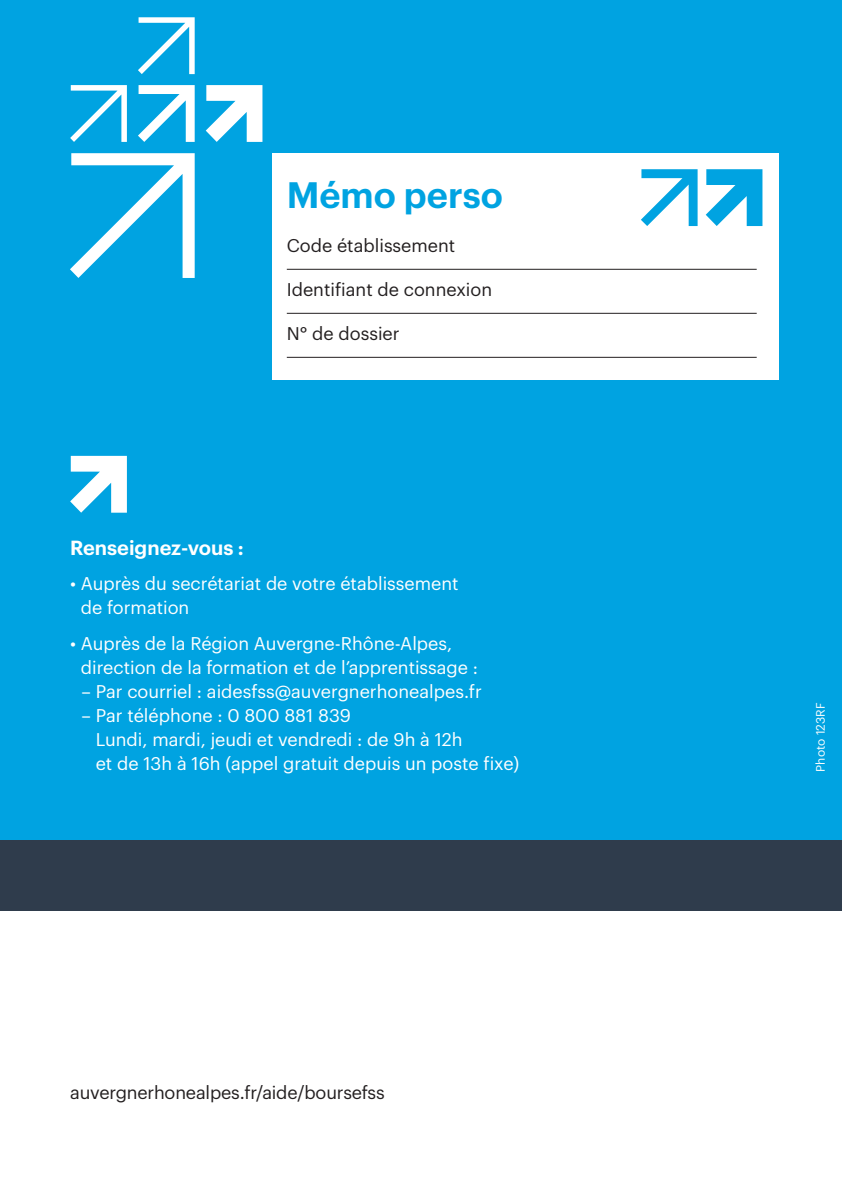
<style>
.page{position:relative;width:842px;height:1191px;background:#fff}
.page>*{position:absolute;margin:0;border:0;box-sizing:border-box;transform-origin:0 0}
.t1{font:600 36px "Graphik";color:#00a3e1}
.t2{font:600 20px "Graphik";color:#fff}
.t3{font:18px/24px "Graphik";color:#fff}
.Titre_04{font:18px "Graphik";color:#231f20}
.t4{font:12px "Graphik";letter-spacing:.005em;color:#fff}
</style>
<div class="page">
<div style="left:0;top:0;width:842px;height:842px;background:#00a3e1"></div>
<div style="left:0;top:840px;width:842px;height:70px;background:#2f3c4c"></div>
<svg style="left:70px;top:456px;width:57px;height:57px"></svg>
<div style="left:272px;top:153px;width:507px;height:227px;background:#fff"></div>
<hr style="left:287px;top:269px;width:470px;height:1px;background:#231f20">
<hr style="left:287px;top:313px;width:470px;height:1px;background:#231f20">
<hr style="left:287px;top:357px;width:470px;height:1px;background:#231f20">
<svg style="left:138px;top:85px;width:57px;height:57px"></svg>
<svg style="left:641px;top:169px;width:57px;height:57px"></svg>
<svg style="left:70px;top:85px;width:57px;height:57px"></svg>
<svg style="left:70px;top:153px;width:125px;height:125px"></svg>
<svg style="left:206px;top:85px;width:56px;height:57px"></svg>
<svg style="left:706px;top:169px;width:56px;height:57px"></svg>
<svg style="left:138px;top:17px;width:57px;height:57px"></svg>
<p class="t1" style="left:287px;top:167px;width:218px">Mémo perso</p>
<p class="Titre_04" style="left:287px;top:232px;width:170px">Code établissement</p>
<p class="Titre_04" style="left:287px;top:276px;width:207px">Identifiant de connexion</p>
<p class="Titre_04" style="left:287px;top:320px;width:114px">N° de dossier</p>
<p class="t2" style="left:70px;top:532px;width:175px">Renseignez-vous :</p>
<p class="t3" style="left:81px;top:570px;width:379px;text-indent:-11px">• Auprès du secrétariat de votre établissement de formation</p>
<p class="t3" style="left:81px;top:629px;width:399px;text-indent:-11px">• Auprès de la Région Auvergne-Rhône-Alpes, direction de la formation et de l’apprentissage :</p>
<p class="t3" style="left:81px;top:677px;width:402px">– Par courriel : aidesfss@auvergnerhonealpes.fr</p>
<p class="t3" style="left:96px;top:701px;width:425px;text-indent:-14px">– Par téléphone : 0 800 881 839<br>Lundi, mardi, jeudi et vendredi : de 9h à 12h<br>et de 13h à 16h (appel gratuit depuis un poste fixe)</p>
<p class="t4" style="left:812px;top:771px;width:71px;rotate:-90deg">Photo 123RF</p>
<p class="Titre_04" style="left:70px;top:1078px;width:316px">auvergnerhonealpes.fr/aide/boursefss</p>
</div>
